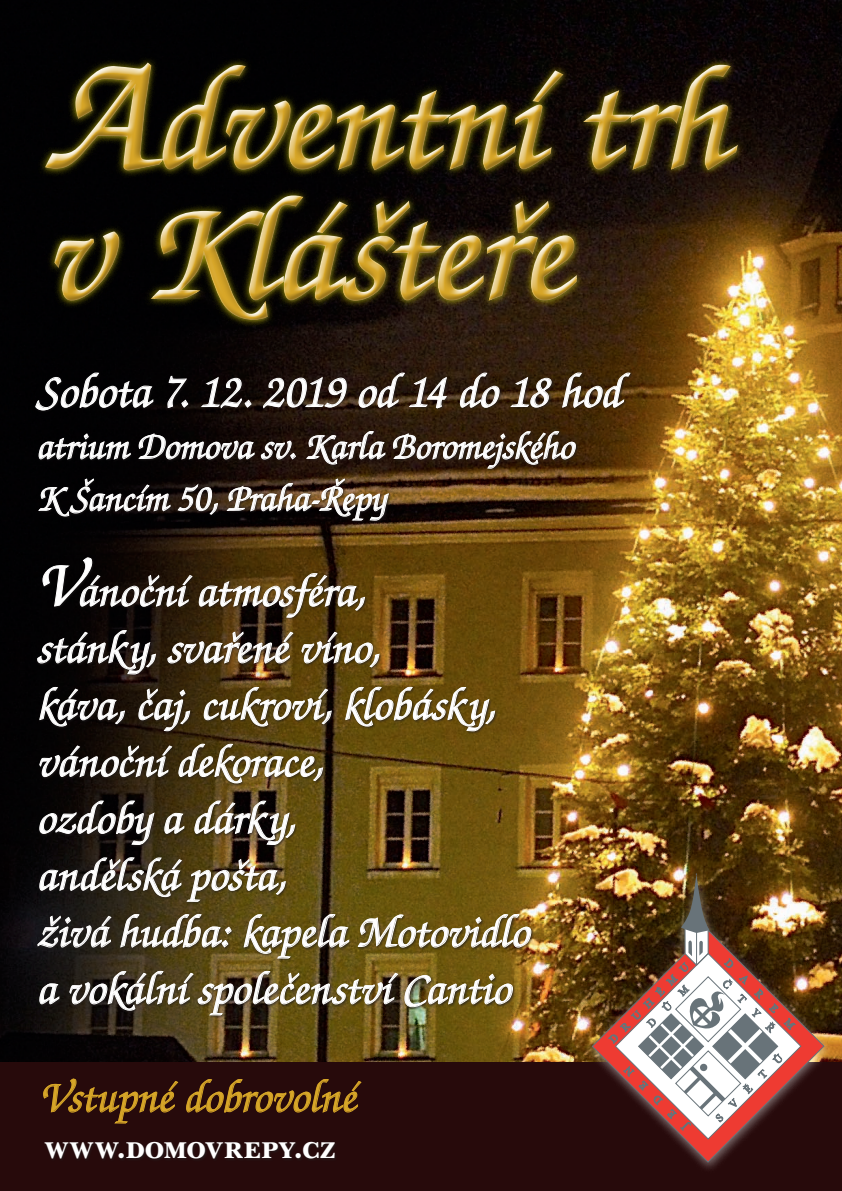
<style>
.page{position:relative;width:842px;height:1191px;background:#fff}
.page>*{position:absolute;margin:0;border:0;box-sizing:border-box;transform-origin:0 0}
.t1{font:italic 500 148.2px/130.9px "Zapf Chancery CE";letter-spacing:-.01em;color:#d7a628}
.t2{font:italic 500 49.4px "Zapf Chancery CE";letter-spacing:-.01em;color:#fff}
.t3{font:italic 500 46.9px/56.8px "Zapf Chancery CE";letter-spacing:-.005em;color:#fff}
.t4{font:italic 500 46.9px "Zapf Chancery CE";letter-spacing:-.01em;color:#d7a628}
.t5{font:italic 500 39.5px/51.9px "Zapf Chancery CE";color:#fff}
.t6{font:32.1px "New Baskerville CE Bold SC";letter-spacing:-.005em;color:#fff}
.s1{font-size:172.9px}
.s2{font-size:69.2px}
</style>
<div class="page">
<img style="left:0;top:0;width:842px;height:1062px">
<div style="left:34px;top:371px;width:599px;height:647px;background:#231f20;opacity:.75"></div>
<svg style="left:35px;top:372px;width:119px;height:39px;background:#2c2b2c"></svg>
<svg style="left:167px;top:375px;width:22px;height:34px"></svg>
<svg style="left:201px;top:376px;width:51px;height:33px;background:#342f2e"></svg>
<svg style="left:262px;top:376px;width:85px;height:33px;background:#4a403b"></svg>
<svg style="left:358px;top:372px;width:90px;height:37px;background:#4c3e33"></svg>
<svg style="left:459px;top:372px;width:41px;height:36px"></svg>
<svg style="left:510px;top:376px;width:42px;height:32px"></svg>
<svg style="left:561px;top:372px;width:70px;height:37px;background:#5e4b33"></svg>
<svg style="left:38px;top:432px;width:93px;height:28px;background:#3b3a3b"></svg>
<svg style="left:138px;top:432px;width:159px;height:28px;background:#403a39"></svg>
<svg style="left:305px;top:430px;width:81px;height:35px;background:#4e423c"></svg>
<svg style="left:392px;top:430px;width:184px;height:39px;background:#524235"></svg>
<svg style="left:37px;top:477px;width:134px;height:40px;background:#2e2c2d"></svg>
<svg style="left:177px;top:482px;width:42px;height:33px"></svg>
<img style="left:225px;top:477px;width:165px;height:44px">
<svg style="left:42px;top:557px;width:324px;height:61px;background:#423422"></svg>
<svg style="left:36px;top:629px;width:121px;height:46px;background:#312d2c"></svg>
<svg style="left:167px;top:630px;width:127px;height:34px;background:#5d4e3c"></svg>
<svg style="left:301px;top:631px;width:79px;height:37px;background:#6d5933"></svg>
<svg style="left:39px;top:686px;width:87px;height:41px;background:#363231"></svg>
<svg style="left:138px;top:687px;width:53px;height:45px;background:#4d4233"></svg>
<svg style="left:203px;top:686px;width:129px;height:41px;background:#665531"></svg>
<svg style="left:345px;top:686px;width:151px;height:46px;background:#756233"></svg>
<svg style="left:39px;top:743px;width:285px;height:41px;background:#544933"></svg>
<svg style="left:39px;top:800px;width:116px;height:45px;background:#373330"></svg>
<svg style="left:164px;top:812px;width:21px;height:22px"></svg>
<svg style="left:194px;top:800px;width:102px;height:45px;background:#60543d"></svg>
<img style="left:39px;top:856px;width:247px;height:46px">
<svg style="left:37px;top:914px;width:75px;height:34px;background:#4b4846"></svg>
<svg style="left:120px;top:913px;width:113px;height:35px;background:#655b43"></svg>
<svg style="left:243px;top:913px;width:107px;height:46px;background:#70633a"></svg>
<img style="left:357px;top:913px;width:175px;height:35px">
<svg style="left:39px;top:983px;width:21px;height:21px"></svg>
<img style="left:69px;top:970px;width:444px;height:46px">
<div style="left:39px;top:60px;width:706px;height:267px;background:#231f20;opacity:.32"></div>
<div style="left:0;top:1062px;width:842px;height:129px;background:#270a0b"></div>
<div style="left:43px;top:1140px;width:295px;height:21px;background:#260e0f"></div>
<div style="left:582px;top:865px;width:251px;height:308px;background:#fff;opacity:.41"></div>
<img style="left:591px;top:929px;width:234px;height:234px">
<img style="left:608px;top:873px;width:194px;height:267px">
<svg style="left:43px;top:1078px;width:136px;height:46px"></svg>
<svg style="left:186px;top:1079px;width:176px;height:34px"></svg>
<h1 class="t1" style="left:43px;top:52px;width:685px"><span class="s1">A</span>dventní trh v Klášteře</h1>
<p class="t2" style="left:36px;top:361px;width:586px">Sobota 7. 12. 2019 od 14 do 18 hod</p>
<p class="t5" style="left:36px;top:419px;width:539px">atrium Domova sv. Karla Boromejského<br>K Šancím 50, Praha-Řepy</p>
<p class="t3" style="left:36px;top:561px;width:494px"><span class="s2">V</span>ánoční atmosféra,<br>stánky, svařené víno,<br>káva, čaj, cukroví, klobásky, vánoční dekorace,<br>ozdoby a dárky,<br>andělská pošta,<br>živá hudba: kapela Motovidlo a vokální společenství Cantio</p>
<p class="t4" style="left:39px;top:1068px;width:318px">Vstupné dobrovolné</p>
<p class="t6" style="left:44px;top:1131px;width:293px">www.domovrepy.cz</p>
</div>
